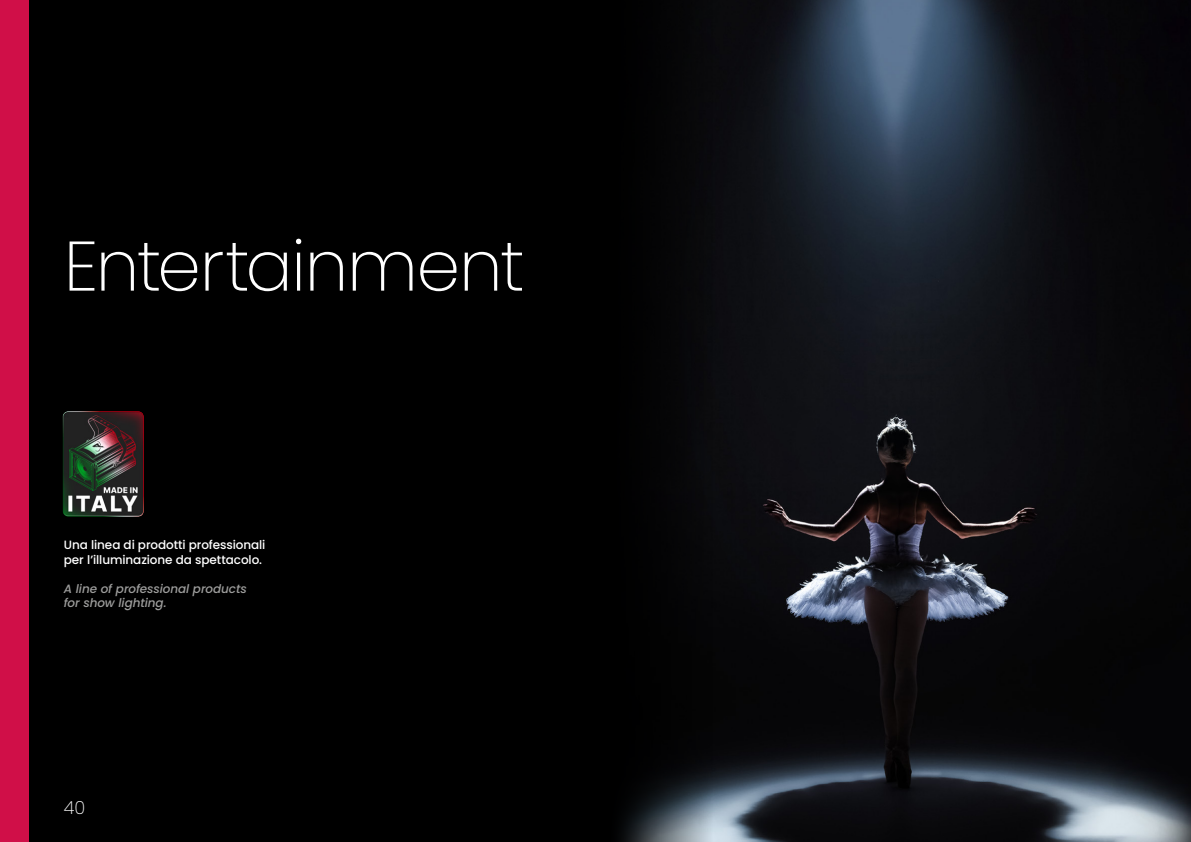
<style>
.page{position:relative;width:1191px;height:842px;background:#000}
.page>*{position:absolute;margin:0;border:0;box-sizing:border-box;transform-origin:0 0}
.t1{font:200 70px "Poppins";letter-spacing:-.02em;color:#fff}
.t2{font:200 18px "Poppins";color:#fff}
.t3{font:500 12px/14.4px "Poppins";letter-spacing:-.005em;color:#fff}
.t4{font:italic 500 12px/14.4px "Poppins";letter-spacing:-.005em;color:#9d9d9c}
</style>
<div class="page">
<img style="left:621px;top:0;width:570px;height:842px">
<div style="left:0;top:0;width:28px;height:842px;background:#d00f48"></div>
<img style="left:62px;top:411px;width:82px;height:106px">
<h1 class="t1" style="left:64px;top:226px;width:462px">Entertainment</h1>
<p class="t3" style="left:64px;top:538px;width:203px">Una linea di prodotti professionali per l’illuminazione da spettacolo.</p>
<p class="t4" style="left:64px;top:581px;width:184px">A line of professional products for show lighting.</p>
<h2 class="t2" style="left:64px;top:797px;width:23px">40</h2>
</div>
